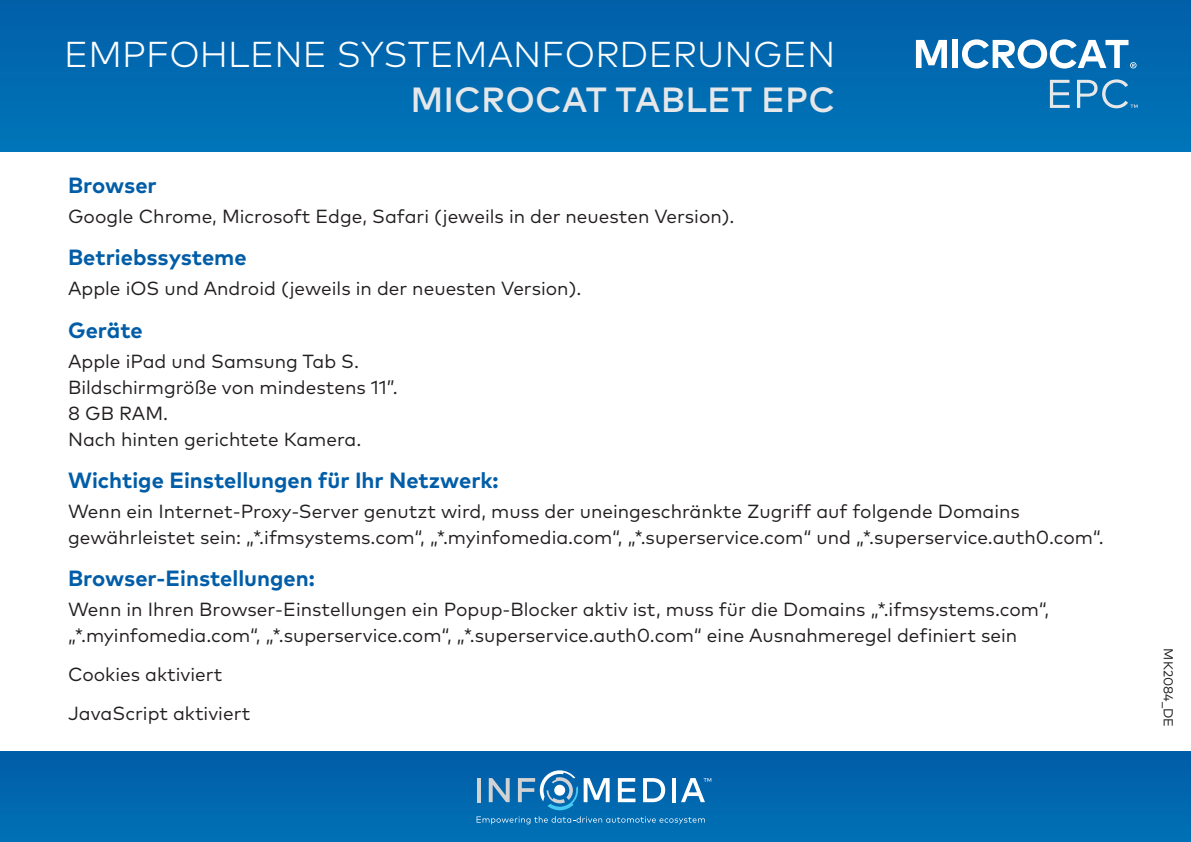
<style>
.page{position:relative;width:1191px;height:842px;background:#fff}
.page>*{position:absolute;margin:0;border:0;box-sizing:border-box;transform-origin:0 0}
.t1{font:300 36px "FF Mark Pro";letter-spacing:.005em;color:#fff}
.t2{font:500 35px "FF Mark Pro";letter-spacing:.005em;color:#e6e7e9}
.t3{font:700 22px "FF Mark Pro";color:#015da7}
.t4{font:19px/26px "FF Mark Pro";color:#231f20}
.t5{font:13px "FF Mark Pro";color:#231f20}
</style>
<div class="page">
<div style="left:0;top:0;width:1191px;height:152px;background:#016ab1"></div>
<div style="left:0;top:751px;width:1191px;height:91px;background:#0167ae"></div>
<svg style="left:916px;top:40px;width:31px;height:28px"></svg>
<div style="left:952px;top:40px;width:6px;height:28px;background:#fff"></div>
<svg style="left:962px;top:39px;width:174px;height:30px"></svg>
<svg style="left:1050px;top:80px;width:19px;height:28px"></svg>
<svg style="left:1077px;top:79px;width:60px;height:29px"></svg>
<svg style="left:477px;top:778px;width:3px;height:24px"></svg>
<svg style="left:489px;top:778px;width:20px;height:24px"></svg>
<svg style="left:618px;top:778px;width:17px;height:24px"></svg>
<svg style="left:643px;top:778px;width:22px;height:24px"></svg>
<svg style="left:672px;top:778px;width:3px;height:24px"></svg>
<svg style="left:681px;top:778px;width:30px;height:24px"></svg>
<svg style="left:518px;top:770px;width:91px;height:40px"></svg>
<svg style="left:476px;top:816px;width:229px;height:8px"></svg>
<p class="t1" style="left:64px;top:27px;width:772px">EMPFOHLENE SYSTEMANFORDERUNGEN</p>
<p class="t2" style="left:410px;top:74px;width:426px">MICROCAT TABLET EPC</p>
<p class="t3" style="left:68px;top:168px;width:90px">Browser</p>
<p class="t4" style="left:68px;top:202px;width:668px">Google Chrome, Microsoft Edge, Safari (jeweils in der neuesten Version).</p>
<p class="t3" style="left:68px;top:241px;width:180px">Betriebssysteme</p>
<p class="t4" style="left:68px;top:274px;width:515px">Apple iOS und Android (jeweils in der neuesten Version).</p>
<p class="t3" style="left:68px;top:313px;width:76px">Geräte</p>
<p class="t4" style="left:68px;top:346px;width:292px">Apple iPad und Samsung Tab S.</p>
<p class="t4" style="left:68px;top:372px;width:331px">Bildschirmgröße von mindestens 11”.</p>
<p class="t4" style="left:68px;top:398px;width:102px">8 GB RAM.</p>
<p class="t4" style="left:68px;top:424px;width:295px">Nach hinten gerichtete Kamera.</p>
<p class="t3" style="left:68px;top:464px;width:432px">Wichtige Einstellungen für Ihr Netzwerk:</p>
<p class="t4" style="left:68px;top:497px;width:1037px">Wenn ein Internet-Proxy-Server genutzt wird, muss der uneingeschränkte Zugriff auf folgende Domains gewährleistet sein: „*.ifmsystems.com“, „*.myinfomedia.com“, „*.superservice.com“ und „*.superservice.auth0.com“.</p>
<p class="t3" style="left:68px;top:562px;width:248px">Browser-Einstellungen:</p>
<p class="t4" style="left:68px;top:595px;width:982px">Wenn in Ihren Browser-Einstellungen ein Popup-Blocker aktiv ist, muss für die Domains „*.ifmsystems.com“, „*.myinfomedia.com“, „*.superservice.com“, „*.superservice.auth0.com“ eine Ausnahmeregel definiert sein</p>
<p class="t4" style="left:68px;top:660px;width:156px">Cookies aktiviert</p>
<p class="t4" style="left:68px;top:699px;width:184px">JavaScript aktiviert</p>
<p class="t5" style="left:1178px;top:648px;width:80px;rotate:90deg">MK2084_DE</p>
</div>
